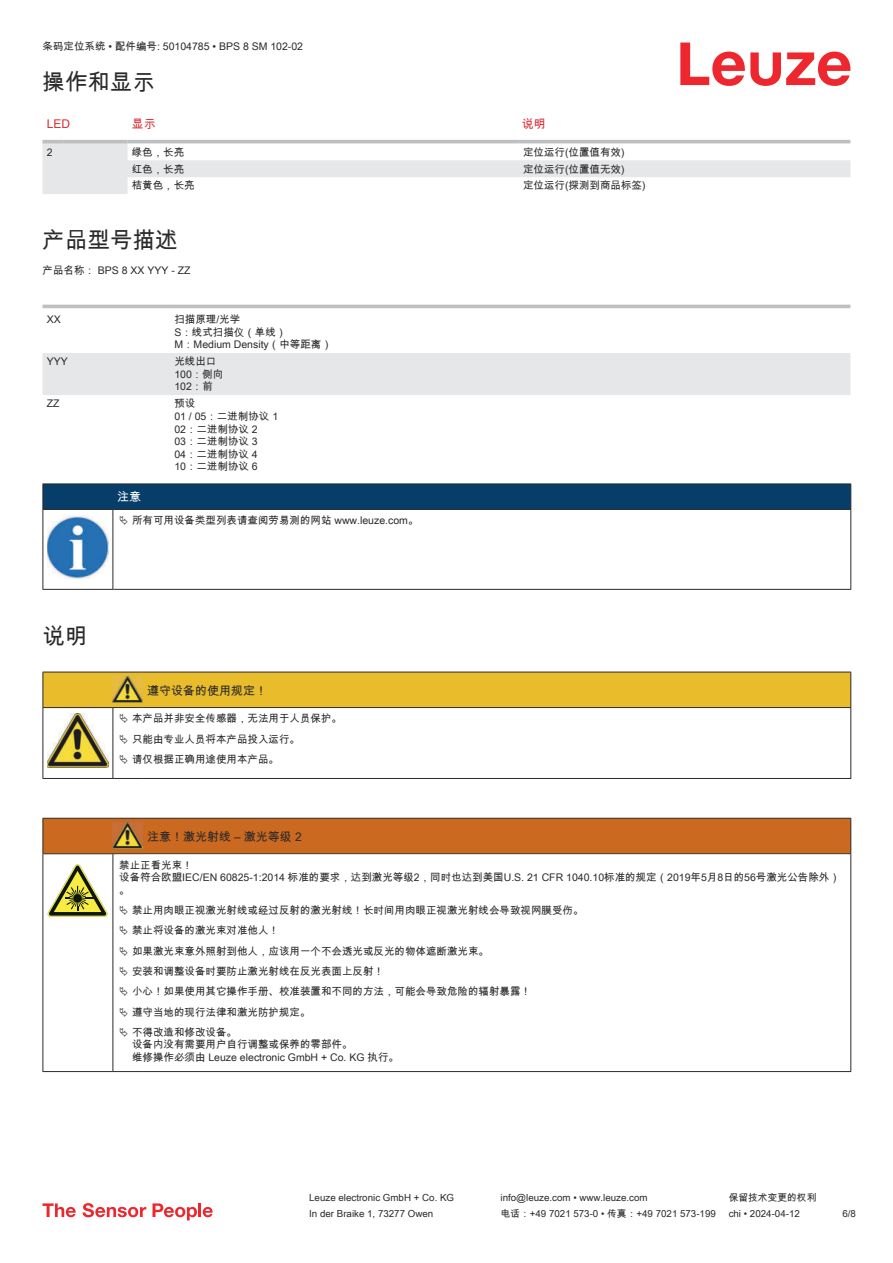
<style>
.page{position:relative;width:893px;height:1263px;background:#fff}
.page>*{position:absolute;margin:0;border:0;box-sizing:border-box;transform-origin:0 0}
.t1{font:22.5px "Arial Unicode MS";color:#2b292a}
.t2{font:12px "Arial Unicode MS";color:#2b292a}
.t3{font:12px "Arial Unicode MS";color:#db2a30}
.t4{font:12px "Arial Unicode MS";color:#fff}
.t5{font:10.5px/12.6px "Arial Unicode MS";color:#2b292a}
.t6{font:9.75px "Arial Unicode MS";color:#2b292a}
</style>
<div class="page">
<svg style="left:680px;top:43px;width:170px;height:43px"></svg>
<svg style="left:43px;top:143px;width:807px;height:51px"></svg>
<hr style="left:43px;top:140px;width:21px;height:3px;background:#bdbfc1">
<hr style="left:64px;top:140px;width:64px;height:3px;background:#bdbfc1">
<hr style="left:128px;top:140px;width:391px;height:3px;background:#bdbfc1">
<hr style="left:519px;top:140px;width:331px;height:3px;background:#bdbfc1">
<div style="left:43px;top:304px;width:807px;height:5px;background:#ebeced"></div>
<div style="left:43px;top:353px;width:807px;height:42px;background:#e6e7e9"></div>
<hr style="left:43px;top:305px;width:127px;height:3px;background:#bdbfc1">
<hr style="left:170px;top:305px;width:680px;height:3px;background:#bdbfc1">
<svg style="left:43px;top:1203px;width:33px;height:14px"></svg>
<svg style="left:83px;top:1203px;width:63px;height:14px"></svg>
<svg style="left:153px;top:1203px;width:44px;height:17px"></svg>
<hr style="left:198px;top:1203px;width:3px;height:14px;background:#ed272d">
<svg style="left:203px;top:1207px;width:10px;height:10px"></svg>
<svg style="left:44px;top:510px;width:806px;height:79px"></svg>
<hr style="left:43px;top:483px;width:70px;height:1px;background:#2b292a">
<hr style="left:43px;top:509px;width:70px;height:1px;background:#2b292a">
<hr style="left:113px;top:483px;width:738px;height:1px;background:#2b292a">
<div style="left:43px;top:484px;width:808px;height:25px;background:#063d69"></div>
<hr style="left:113px;top:509px;width:738px;height:1px;background:#2b292a">
<hr style="left:43px;top:510px;width:1px;height:75px;background:#2b292a">
<hr style="left:113px;top:510px;width:1px;height:75px;background:#2b292a">
<hr style="left:850px;top:510px;width:1px;height:75px;background:#2b292a">
<hr style="left:43px;top:589px;width:70px;height:1px;background:#2b292a">
<hr style="left:113px;top:589px;width:738px;height:1px;background:#2b292a">
<img style="left:47px;top:516px;width:61px;height:63px">
<div style="left:115px;top:510px;width:734px;height:21px;background:#fff"></div>
<hr style="left:43px;top:778px;width:70px;height:1px;background:#2b292a">
<hr style="left:113px;top:778px;width:30px;height:1px;background:#2b292a">
<hr style="left:143px;top:778px;width:708px;height:1px;background:#2b292a">
<div style="left:44px;top:819px;width:806px;height:34px;background:#ca691f"></div>
<svg style="left:44px;top:854px;width:806px;height:217px"></svg>
<hr style="left:43px;top:818px;width:70px;height:1px;background:#2b292a">
<hr style="left:43px;top:819px;width:1px;height:34px;background:#2b292a">
<hr style="left:43px;top:853px;width:70px;height:1px;background:#2b292a">
<hr style="left:113px;top:818px;width:30px;height:1px;background:#2b292a">
<hr style="left:113px;top:853px;width:30px;height:1px;background:#2b292a">
<hr style="left:143px;top:818px;width:708px;height:1px;background:#2b292a">
<hr style="left:850px;top:819px;width:1px;height:34px;background:#2b292a">
<hr style="left:143px;top:853px;width:708px;height:1px;background:#2b292a">
<hr style="left:43px;top:854px;width:1px;height:213px;background:#2b292a">
<hr style="left:113px;top:854px;width:1px;height:213px;background:#2b292a">
<hr style="left:850px;top:854px;width:1px;height:213px;background:#2b292a">
<hr style="left:43px;top:1071px;width:70px;height:1px;background:#2b292a">
<hr style="left:113px;top:1071px;width:30px;height:1px;background:#2b292a">
<hr style="left:143px;top:1071px;width:708px;height:1px;background:#2b292a">
<img style="left:113px;top:822px;width:30px;height:27px">
<svg style="left:47px;top:864px;width:60px;height:53px"></svg>
<svg style="left:115px;top:855px;width:734px;height:212px"></svg>
<svg style="left:43px;top:672px;width:808px;height:106px"></svg>
<svg style="left:120px;top:905px;width:8px;height:10px"></svg>
<svg style="left:120px;top:926px;width:8px;height:9px"></svg>
<svg style="left:120px;top:946px;width:8px;height:9px"></svg>
<svg style="left:120px;top:966px;width:8px;height:10px"></svg>
<svg style="left:120px;top:987px;width:8px;height:9px"></svg>
<svg style="left:120px;top:1007px;width:8px;height:9px"></svg>
<svg style="left:120px;top:1027px;width:8px;height:10px"></svg>
<p class="t5" style="left:43px;top:40px;width:262px">条码定位系统 • 配件编号: 50104785 • BPS 8 SM 102-02</p>
<h1 class="t1" style="left:43px;top:66px;width:114px">操作和显示</h1>
<p class="t3" style="left:47px;top:115px;width:25px">LED</p>
<p class="t3" style="left:132px;top:115px;width:25px">显示</p>
<p class="t3" style="left:522px;top:115px;width:25px">说明</p>
<p class="t5" style="left:47px;top:145px;width:7px">2</p>
<p class="t5" style="left:132px;top:145px;width:54px">绿色，长亮</p>
<p class="t5" style="left:523px;top:145px;width:103px">定位运行(位置值有效)</p>
<p class="t5" style="left:132px;top:162px;width:54px">红色，长亮</p>
<p class="t5" style="left:523px;top:162px;width:103px">定位运行(位置值无效)</p>
<p class="t5" style="left:132px;top:179px;width:65px">桔黄色，长亮</p>
<p class="t5" style="left:523px;top:179px;width:124px">定位运行(探测到商品标签)</p>
<h1 class="t1" style="left:43px;top:224px;width:136px">产品型号描述</h1>
<p class="t5" style="left:43px;top:264px;width:150px">产品名称： BPS 8 XX YYY - ZZ</p>
<p class="t5" style="left:47px;top:313px;width:16px">XX</p>
<p class="t5" style="left:174px;top:313px;width:159px">扫描原理/光学<br>S：线式扫描仪（单线）<br>M：Medium Density（中等距离）</p>
<p class="t5" style="left:47px;top:355px;width:23px">YYY</p>
<p class="t5" style="left:174px;top:355px;width:51px">光线出口<br>100：侧向<br>102：前</p>
<p class="t5" style="left:47px;top:397px;width:14px">ZZ</p>
<p class="t5" style="left:174px;top:397px;width:105px">预设<br>01 / 05：二进制协议 1<br>02：二进制协议 2<br>03：二进制协议 3<br>04：二进制协议 4<br>10：二进制协议 6</p>
<p class="t4" style="left:117px;top:488px;width:25px">注意</p>
<p class="t5" style="left:132px;top:514px;width:288px">所有可用设备类型列表请查阅劳易测的网站 www.leuze.com。</p>
<h1 class="t1" style="left:43px;top:620px;width:46px">说明</h1>
<p class="t2" style="left:147px;top:682px;width:121px">遵守设备的使用规定！</p>
<p class="t5" style="left:132px;top:708px;width:211px;line-height:20.2px">本产品并非安全传感器，无法用于人员保护。只能由专业人员将本产品投入运行。<br>请仅根据正确用途使用本产品。</p>
<p class="t2" style="left:147px;top:828px;width:156px">注意！激光射线 – 激光等级 2</p>
<p class="t5" style="left:119px;top:858px;width:722px">禁止正看光束！<br>设备符合欧盟IEC/EN 60825-1:2014 标准的要求，达到激光等级2，同时也达到美国U.S. 21 CFR 1040.10标准的规定（2019年5月8日的56号激光公告除外）。</p>
<p class="t5" style="left:132px;top:900px;width:453px;line-height:20.2px">禁止用肉眼正视激光射线或经过反射的激光射线！长时间用肉眼正视激光射线会导致视网膜受伤。禁止将设备的激光束对准他人！<br>如果激光束意外照射到他人，应该用一个不会透光或反光的物体遮断激光束。<br>安装和调整设备时要防止激光射线在反光表面上反射！<br>小心！如果使用其它操作手册、校准装置和不同的方法，可能会导致危险的辐射暴露！<br>遵守当地的现行法律和激光防护规定。<br>不得改造和修改设备。</p>
<p class="t5" style="left:132px;top:1038px;width:268px">设备内没有需要用户自行调整或保养的零部件。<br>维修操作必须由 Leuze electronic GmbH + Co. KG 执行。</p>
<p class="t6" style="left:309px;top:1191px;width:146px">Leuze electronic GmbH + Co. KG</p>
<p class="t6" style="left:501px;top:1191px;width:149px">info@leuze.com • www.leuze.com</p>
<p class="t6" style="left:729px;top:1191px;width:89px">保留技术变更的权利</p>
<p class="t6" style="left:309px;top:1206px;width:126px">In der Braike 1, 73277 Owen</p>
<p class="t6" style="left:501px;top:1206px;width:217px">电话：+49 7021 573-0 • 传真：+49 7021 573-199</p>
<p class="t6" style="left:729px;top:1206px;width:73px">chi • 2024-04-12</p>
<p class="t6" style="left:842px;top:1206px;width:15px">6/8</p>
</div>
